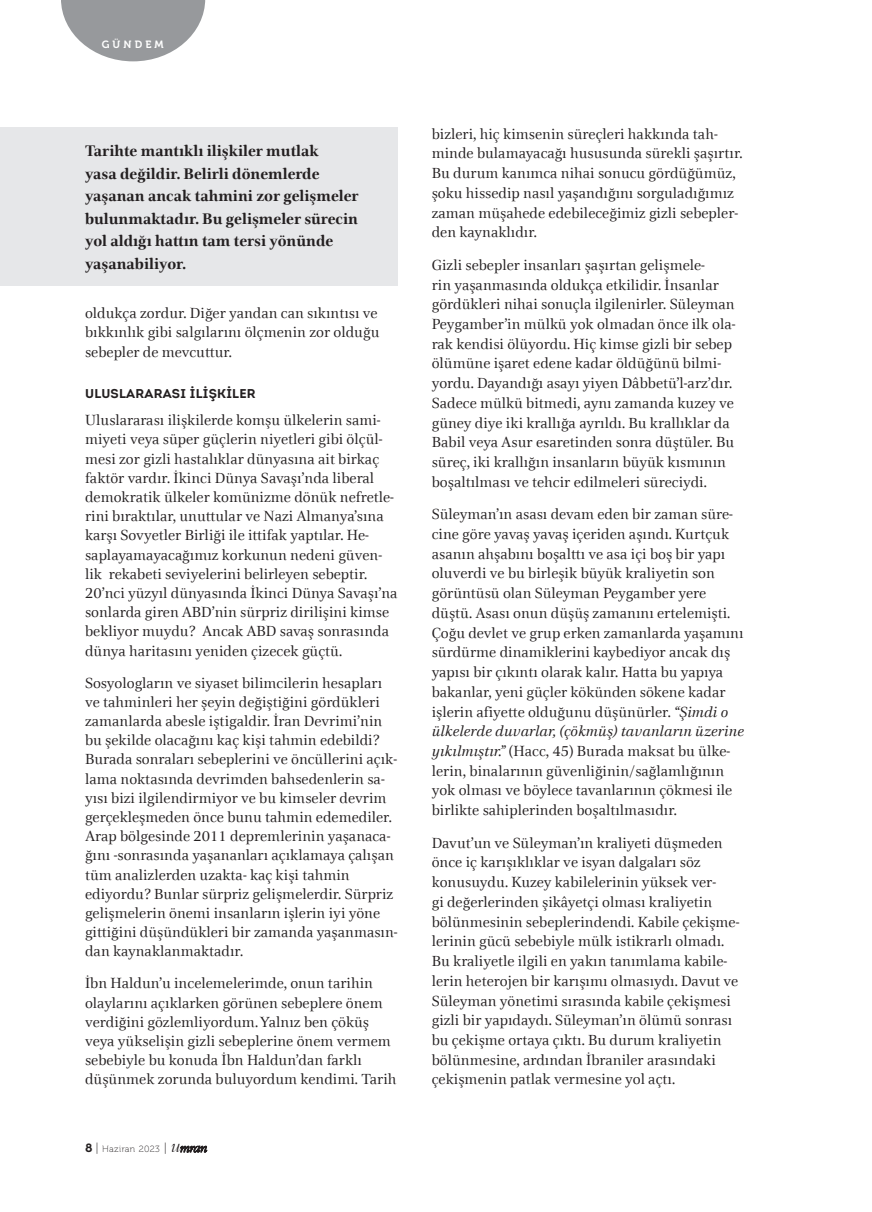
<style>
.page{position:relative;width:872px;height:1212px;background:#fff}
.page>*{position:absolute;margin:0;border:0;box-sizing:border-box;transform-origin:0 0}
.t1{font:15.75px/22.5px "Civita Bold EP";color:#231f20}
.t2{font:15px/19.2px "Civita Regular EP";color:#231f20}
.t3{font:15px "Civita Italic EP";color:#231f20}
.t4{font:700 12.75px "Intro";letter-spacing:.02em;color:#231f20}
.t5{font:10.5px "Museo 700";letter-spacing:.3em;color:#fff}
.t6{font:9px "Museo 100";letter-spacing:.05em;color:#231f20}
.s1{font-family:"Intro";font-weight:700;font-size:12px}
.s2{font-size:12px}
.s3{font-family:"Garamond";font-weight:300;font-style:italic;font-size:17.55px}
.s4{font-family:"Garamond";font-weight:300;font-style:italic;font-size:13.2px}
.s5{font-family:"Civita Italic EP"}
</style>
<div class="page">
<svg style="left:61px;top:0;width:144px;height:61px"></svg>
<div style="left:0;top:128px;width:398px;height:158px;background:#e6e7e9"></div>
<p class="t5" style="left:102px;top:39px;width:63px">GÜNDEM</p>
<p class="t1" style="left:85px;top:139px;width:275px">Tarihte mantıklı ilişkiler mutlak<br>yasa değildir. Belirli dönemlerde yaşanan ancak tahmini zor gelişmeler bulunmaktadır. Bu gelişmeler sürecin yol aldığı hattın tam tersi yönünde yaşanabiliyor.</p>
<p class="t2" style="left:85px;top:303px;width:296px;text-align:justify">oldukça zordur. Diğer yandan can sıkıntısı ve bıkkınlık gibi salgılarını ölçmenin zor olduğu sebepler de mevcuttur.</p>
<p class="t4" style="left:85px;top:385px;width:172px">ULUSLARARASI İLIŞKILER</p>
<p class="t2" style="left:85px;top:410px;width:314px">Uluslararası ilişkilerde komşu ülkelerin sami&shy;miyeti veya süper güçlerin niyetleri gibi ölçül&shy;mesi zor gizli hastalıklar dünyasına ait birkaç faktör vardır. İkinci Dünya Savaşı’nda liberal demokratik ülkeler komünizme dönük nefretle&shy;rini bıraktılar, unuttular ve Nazi Almanya’sına karşı Sovyetler Birliği ile ittifak yaptılar. He&shy;saplayamayacağımız korkunun nedeni güven&shy;lik rekabeti seviyelerini belirleyen sebeptir.<br>20’nci yüzyıl dünyasında İkinci Dünya Savaşı’na sonlarda giren ABD’nin sürpriz dirilişini kimse bekliyor muydu? Ancak ABD savaş sonrasında dünya haritasını yeniden çizecek güçtü.</p>
<p class="t2" style="left:85px;top:673px;width:314px">Sosyologların ve siyaset bilimcilerin hesapları ve tahminleri her şeyin değiştiğini gördükleri zamanlarda abesle iştigaldir. İran Devrimi’nin bu şekilde olacağını kaç kişi tahmin edebildi?<br>Burada sonraları sebeplerini ve öncüllerini açık&shy;lama noktasında devrimden bahsedenlerin sa&shy;yısı bizi ilgilendirmiyor ve bu kimseler devrim gerçekleşmeden önce bunu tahmin edemediler.<br>Arap bölgesinde 2011 depremlerinin yaşanaca&shy;ğını -sonrasında yaşananları açıklamaya çalışan tüm analizlerden uzakta- kaç kişi tahmin ediyordu? Bunlar sürpriz gelişmelerdir. Sürpriz gelişmelerin önemi insanların işlerin iyi yöne gittiğini düşündükleri bir zamanda yaşanmasın&shy;dan kaynaklanmaktadır.</p>
<p class="t2" style="left:85px;top:973px;width:313px">İbn Haldun’u incelemelerimde, onun tarihin olaylarını açıklarken görünen sebeplere önem verdiğini gözlemliyordum. Yalnız ben çöküş veya yükselişin gizli sebeplerine önem vermem sebebiyle bu konuda İbn Haldun’dan farklı düşünmek zorunda buluyordum kendimi. Tarih</p>
<p class="t6" style="left:85px;top:1144px;width:123px"><span class="s1">8</span> <span class="s2">|</span> Haziran 2023 <span class="s2">|</span> <span class="s3">u</span><span class="s4">mran</span></p>
<p class="t2" style="left:432px;top:123px;width:312px;line-height:19.8px">bizleri, hiç kimsenin süreçleri hakkında tah&shy;minde bulamayacağı hususunda sürekli şaşırtır.<br>Bu durum kanımca nihai sonucu gördüğümüz, şoku hissedip nasıl yaşandığını sorguladığımız zaman müşahede edebileceğimiz gizli sebepler&shy;den kaynaklıdır.</p>
<p class="t2" style="left:432px;top:255px;width:305px;line-height:19.6px">Gizli sebepler insanları şaşırtan gelişmele-<br>rin yaşanmasında oldukça etkilidir. İnsanlar gördükleri nihai sonuçla ilgilenirler. Süleyman Peygamber’in mülkü yok olmadan önce ilk ola&shy;rak kendisi ölüyordu. Hiç kimse gizli bir sebep ölümüne işaret edene kadar öldüğünü bilmi&shy;yordu. Dayandığı asayı yiyen Dâbbetü’l-arz’dır.<br>Sadece mülkü bitmedi, aynı zamanda kuzey ve güney diye iki krallığa ayrıldı. Bu krallıklar da Babil veya Asur esaretinden sonra düştüler. Bu süreç, iki krallığın insanların büyük kısmının boşaltılması ve tehcir edilmeleri süreciydi.</p>
<p class="t2" style="left:432px;top:504px;width:313px;line-height:19.8px">Süleyman’ın asası devam eden bir zaman süre&shy;cine göre yavaş yavaş içeriden aşındı. Kurtçuk asanın ahşabını boşalttı ve asa içi boş bir yapı oluverdi ve bu birleşik büyük kraliyetin son görüntüsü olan Süleyman Peygamber yere düştü. Asası onun düşüş zamanını ertelemişti.<br>Çoğu devlet ve grup erken zamanlarda yaşamını sürdürme dinamiklerini kaybediyor ancak dış yapısı bir çıkıntı olarak kalır. Hatta bu yapıya bakanlar, yeni güçler kökünden sökene kadar işlerin afiyette olduğunu düşünürler. <span class="s5">“Şimdi o</span></p>
<p class="t3" style="left:432px;top:721px;width:314px">ülkelerde duvarlar, (çökmüş) tavanların üzerine</p>
<p class="t2" style="left:432px;top:741px;width:302px;line-height:19.8px"><span class="s5">yıkılmıştır.”</span> (Hacc, 45) Burada maksat bu ülke&shy;lerin, binalarının güvenliğinin/sağlamlığının yok olması ve böylece tavanlarının çökmesi ile birlikte sahiplerinden boşaltılmasıdır.</p>
<p class="t2" style="left:432px;top:832px;width:309px;line-height:19.6px">Davut’un ve Süleyman’ın kraliyeti düşmeden önce iç karışıklıklar ve isyan dalgaları söz konusuydu. Kuzey kabilelerinin yüksek ver-<br>gi değerlerinden şikâyetçi olması kraliyetin bölünmesinin sebeplerindendi. Kabile çekişme&shy;lerinin gücü sebebiyle mülk istikrarlı olmadı.<br>Bu kraliyetle ilgili en yakın tanımlama kabile&shy;lerin heterojen bir karışımı olmasıydı. Davut ve Süleyman yönetimi sırasında kabile çekişmesi gizli bir yapıdaydı. Süleyman’ın ölümü sonrası bu çekişme ortaya çıktı. Bu durum kraliyetin bölünmesine, ardından İbraniler arasındaki çekişmenin patlak vermesine yol açtı.</p>
</div>
